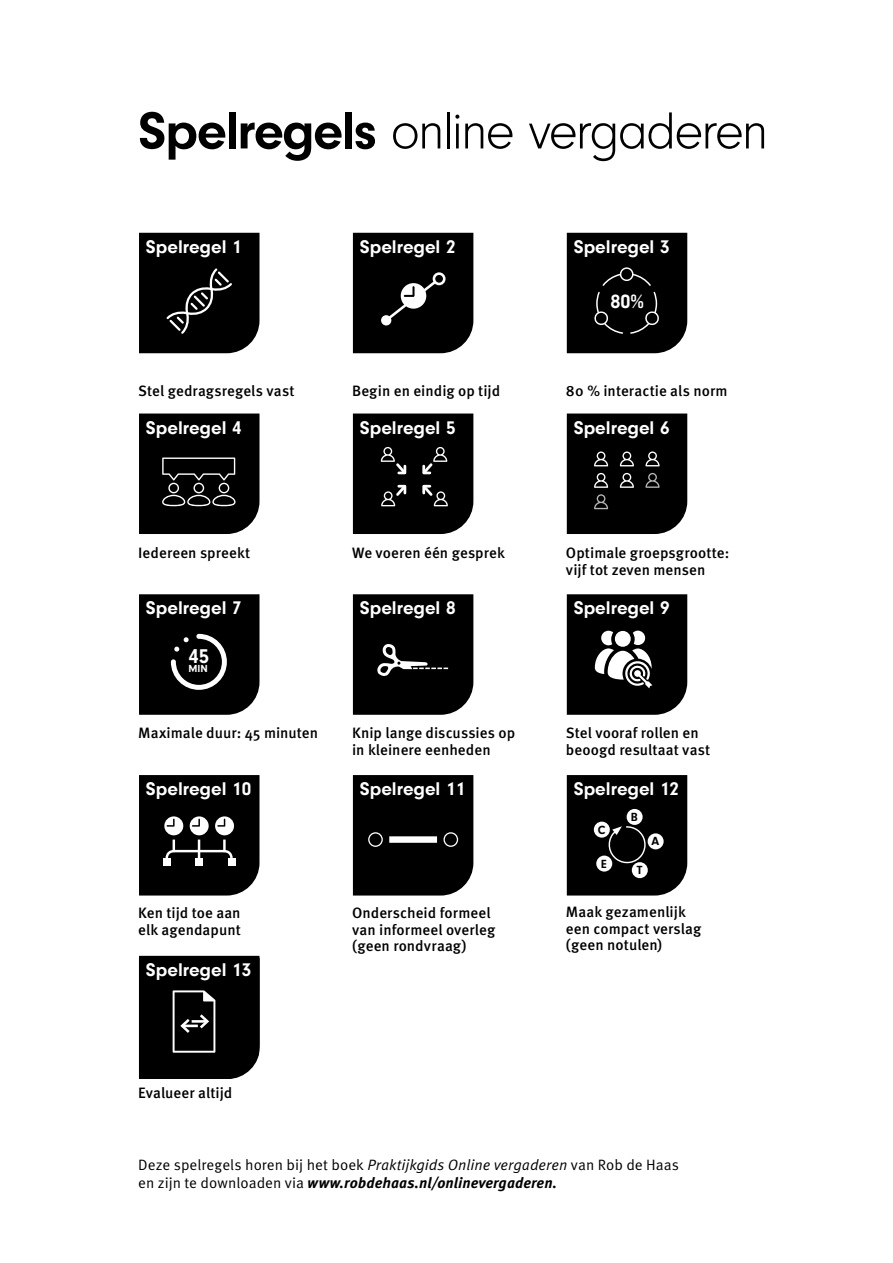
<style>
.page{position:relative;width:893px;height:1263px;background:#fff}
.page>*{position:absolute;margin:0;border:0;box-sizing:border-box;transform-origin:0 0}
.t1{font:300 54px "Neuzeit Gro";letter-spacing:-.035em;color:#000}
.t2{font:700 20.1px "Neuzeit Gro";color:#fff}
.t3{font:700 19.05px "Neuzeit Gro";color:#fff}
.t4{font:500 15px/16.5px "Meta Pro";letter-spacing:.005em;color:#000}
.t5{font:15px "Meta Pro Norm";letter-spacing:.005em;color:#000}
.t6{font:italic 700 15px "Meta Pro";color:#000}
.t7{font:700 12.3px "Neuzeit Gro";color:#000}
.t8{font:700 10.65px "Neuzeit Gro";color:#fff}
.s1{font-weight:700}
.s2{font-family:"Meta Pro Norm Ita"}
.s3{font-family:"Meta Pro Norm";font-weight:400;font-style:normal}
</style>
<div class="page">
<div style="left:139px;top:233px;width:120px;height:120px;background:#000"></div>
<svg style="left:139px;top:413px;width:120px;height:121px;background:#0f0f0f"></svg>
<svg style="left:139px;top:594px;width:120px;height:121px;background:#101010"></svg>
<svg style="left:139px;top:775px;width:120px;height:120px;background:#191919"></svg>
<svg style="left:138px;top:956px;width:122px;height:123px;background:#101010"></svg>
<svg style="left:353px;top:233px;width:120px;height:120px;background:#101010"></svg>
<svg style="left:353px;top:413px;width:120px;height:121px;background:#0d0d0d"></svg>
<svg style="left:353px;top:594px;width:120px;height:121px;background:#0c0c0c"></svg>
<div style="left:353px;top:775px;width:120px;height:120px;background:#000"></div>
<div style="left:389px;top:836px;width:48px;height:7px;background:#fff"></div>
<div style="left:368px;top:832px;width:15px;height:15px;border:1px solid #fff;border-radius:50%"></div>
<div style="left:443px;top:832px;width:15px;height:15px;border:1px solid #fff;border-radius:50%"></div>
<div style="left:567px;top:233px;width:120px;height:120px;background:#000"></div>
<svg style="left:567px;top:413px;width:120px;height:121px;background:#0c0c0c"></svg>
<svg style="left:567px;top:594px;width:120px;height:121px;background:#202020"></svg>
<svg style="left:567px;top:775px;width:120px;height:120px;background:#181818"></svg>
<h1 class="t1" style="left:138px;top:102px;width:632px"><span class="s1">Spelregels</span> online vergaderen</h1>
<p class="t3" style="left:146px;top:236px;width:97px">Spelregel 1</p>
<p class="t3" style="left:360px;top:236px;width:97px">Spelregel 2</p>
<p class="t3" style="left:574px;top:236px;width:97px">Spelregel 3</p>
<h2 class="t2" style="left:611px;top:290px;width:35px">80%</h2>
<p class="t4" style="left:138px;top:382px;width:158px">Stel gedragsregels vast</p>
<p class="t4" style="left:352px;top:382px;width:150px">Begin en eindig op tijd</p>
<p class="t4" style="left:566px;top:382px;width:163px">80 % interactie als norm</p>
<p class="t3" style="left:146px;top:417px;width:97px">Spelregel 4</p>
<p class="t3" style="left:360px;top:417px;width:97px">Spelregel 5</p>
<p class="t3" style="left:574px;top:417px;width:97px">Spelregel 6</p>
<p class="t4" style="left:138px;top:544px;width:114px">Iedereen spreekt</p>
<p class="t4" style="left:352px;top:544px;width:154px">We voeren één gesprek</p>
<p class="t4" style="left:566px;top:544px;width:165px">Optimale groepsgrootte: vijf tot zeven mensen</p>
<p class="t3" style="left:146px;top:597px;width:97px">Spelregel 7</p>
<p class="t8" style="left:188px;top:663px;width:22px"><sup>45</sup>MIN</p>
<p class="t3" style="left:360px;top:597px;width:97px">Spelregel 8</p>
<p class="t3" style="left:574px;top:597px;width:97px">Spelregel 9</p>
<p class="t4" style="left:138px;top:724px;width:182px">Maximale duur: 45 minuten</p>
<p class="t4" style="left:352px;top:724px;width:165px">Knip lange discussies op in kleinere eenheden</p>
<p class="t4" style="left:566px;top:724px;width:146px">Stel vooraf rollen en beoogd resultaat vast</p>
<p class="t3" style="left:146px;top:778px;width:107px">Spelregel 10</p>
<p class="t3" style="left:360px;top:778px;width:107px">Spelregel 11</p>
<p class="t3" style="left:574px;top:778px;width:107px">Spelregel 12</p>
<p class="t7" style="left:598px;top:823px;width:9px">C</p>
<p class="t7" style="left:601px;top:856px;width:7px">E</p>
<p class="t7" style="left:631px;top:810px;width:9px">B</p>
<p class="t7" style="left:637px;top:863px;width:7px">T</p>
<p class="t7" style="left:651px;top:834px;width:9px">A</p>
<p class="t4" style="left:138px;top:904px;width:104px">Ken tijd toe aan elk agendapunt</p>
<p class="t4" style="left:352px;top:904px;width:145px">Onderscheid formeel van informeel overleg (geen rondvraag)</p>
<p class="t4" style="left:566px;top:903px;width:137px">Maak gezamenlijk een compact verslag (geen notulen)</p>
<p class="t3" style="left:146px;top:959px;width:107px">Spelregel 13</p>
<p class="t4" style="left:138px;top:1084px;width:96px">Evalueer altijd</p>
<p class="t5" style="left:138px;top:1153px;width:542px">Deze spelregels horen bij het boek <span class="s2">Praktijkgids Online vergaderen</span> van Rob de Haas</p>
<p class="t6" style="left:138px;top:1171px;width:420px"><span class="s3">en zijn te downloaden via</span> www.robdehaas.nl/onlinevergaderen.</p>
</div>
